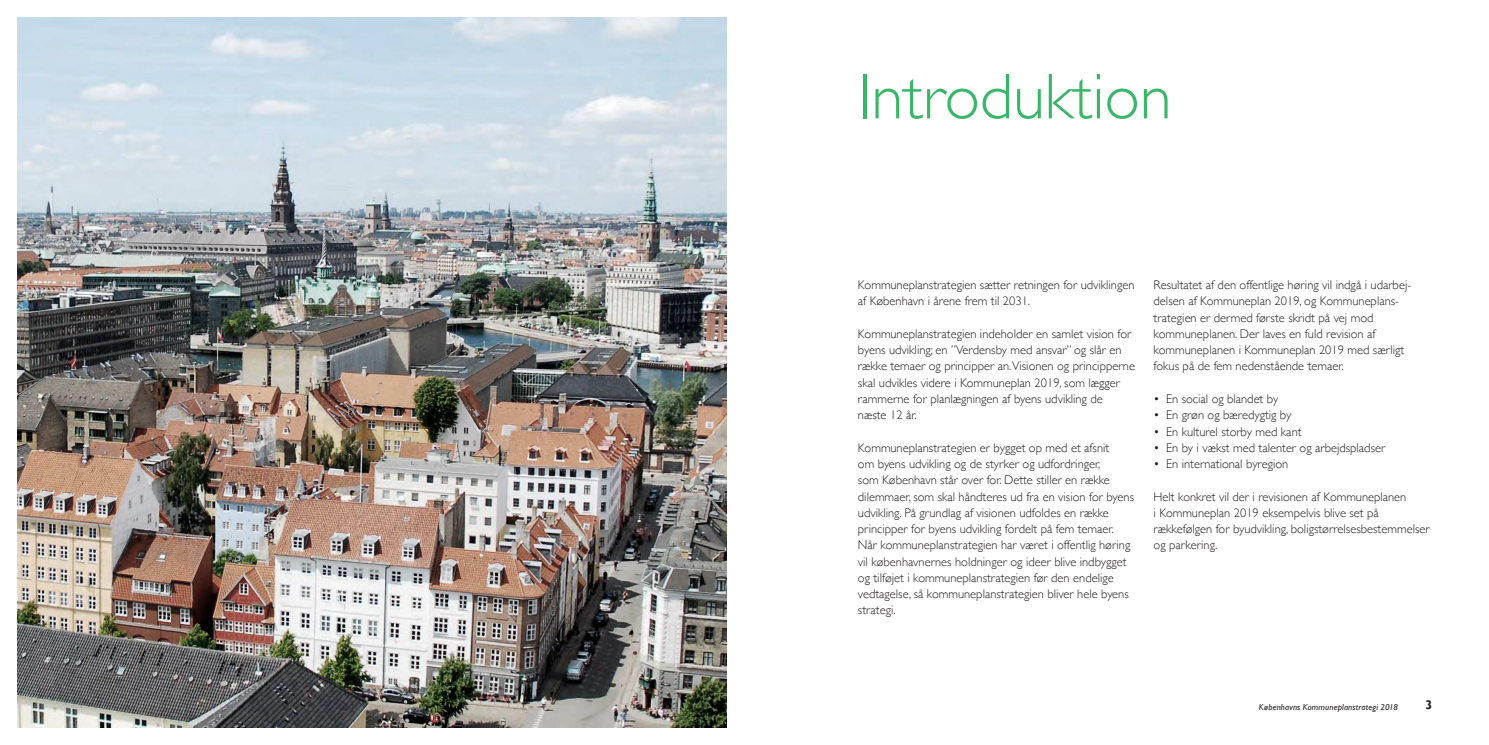
<style>
.page{position:relative;width:1489px;height:745px;background:#fff}
.page>*{position:absolute;margin:0;border:0;box-sizing:border-box;transform-origin:0 0}
.t1{font:300 65px "Gill Sans";color:#39b667}
.t2{font:300 12.5px/16.2px "Gill Sans";color:#231f20}
.t3{font:700 12.5px "Gill Sans";color:#231f20}
.t4{font:italic 8.75px "Gill Sans";letter-spacing:.02em;color:#231f20}
</style>
<div class="page">
<img style="left:18px;top:18px;width:708px;height:708px">
<h1 class="t1" style="left:857px;top:69px;width:315px">Introduktion</h1>
<p class="t2" style="left:857px;top:277px;width:278px">Kommuneplanstrategien sætter retningen for udviklingen af København i årene frem til 2031.</p>
<p class="t2" style="left:857px;top:326px;width:278px">Kommuneplanstrategien indeholder en samlet vision for byens udvikling; en ”Verdensby med ansvar” og slår en række temaer og principper an.Visionen og principperne skal udvikles videre i Kommuneplan 2019, som lægger rammerne for planlægningen af byens udvikling de<br>næste 12 år.</p>
<p class="t2" style="left:857px;top:440px;width:278px">Kommuneplanstrategien er bygget op med et afsnit<br>om byens udvikling og de styrker og udfordringer,<br>som København står over for. Dette stiller en række dilemmaer, som skal håndteres ud fra en vision for byens udvikling. På grundlag af visionen udfoldes en række principper for byens udvikling fordelt på fem temaer.<br>Når kommuneplanstrategien har været i offentlig høring vil københavnernes holdninger og ideer blive indbygget og tilføjet i kommuneplanstrategien før den endelige vedtagelse, så kommuneplanstrategien bliver hele byens strategi.</p>
<p class="t2" style="left:1153px;top:277px;width:259px">Resultatet af den offentlige høring vil indgå i udarbej&shy;delsen af Kommuneplan 2019, og Kommuneplans&shy;trategien er dermed første skridt på vej mod kommuneplanen. Der laves en fuld revision af kommuneplanen i Kommuneplan 2019 med særligt fokus på de fem nedenstående temaer.</p>
<p class="t2" style="left:1153px;top:391px;width:126px">• En social og blandet by</p>
<p class="t2" style="left:1153px;top:407px;width:139px">• En grøn og bæredygtig by</p>
<p class="t2" style="left:1153px;top:424px;width:149px">• En kulturel storby med kant</p>
<p class="t2" style="left:1153px;top:440px;width:233px">• En by i vækst med talenter og arbejdspladser</p>
<p class="t2" style="left:1153px;top:456px;width:136px">• En international byregion</p>
<p class="t2" style="left:1153px;top:489px;width:277px">Helt konkret vil der i revisionen af Kommuneplanen<br>i Kommuneplan 2019 eksempelvis blive set på rækkefølgen for byudvikling, boligstørrelsesbestemmelser og parkering.</p>
<p class="t4" style="left:1258px;top:703px;width:141px">Københavns Kommuneplanstrategi 2018</p>
<p class="t3" style="left:1425px;top:696px;width:8px">3</p>
</div>
